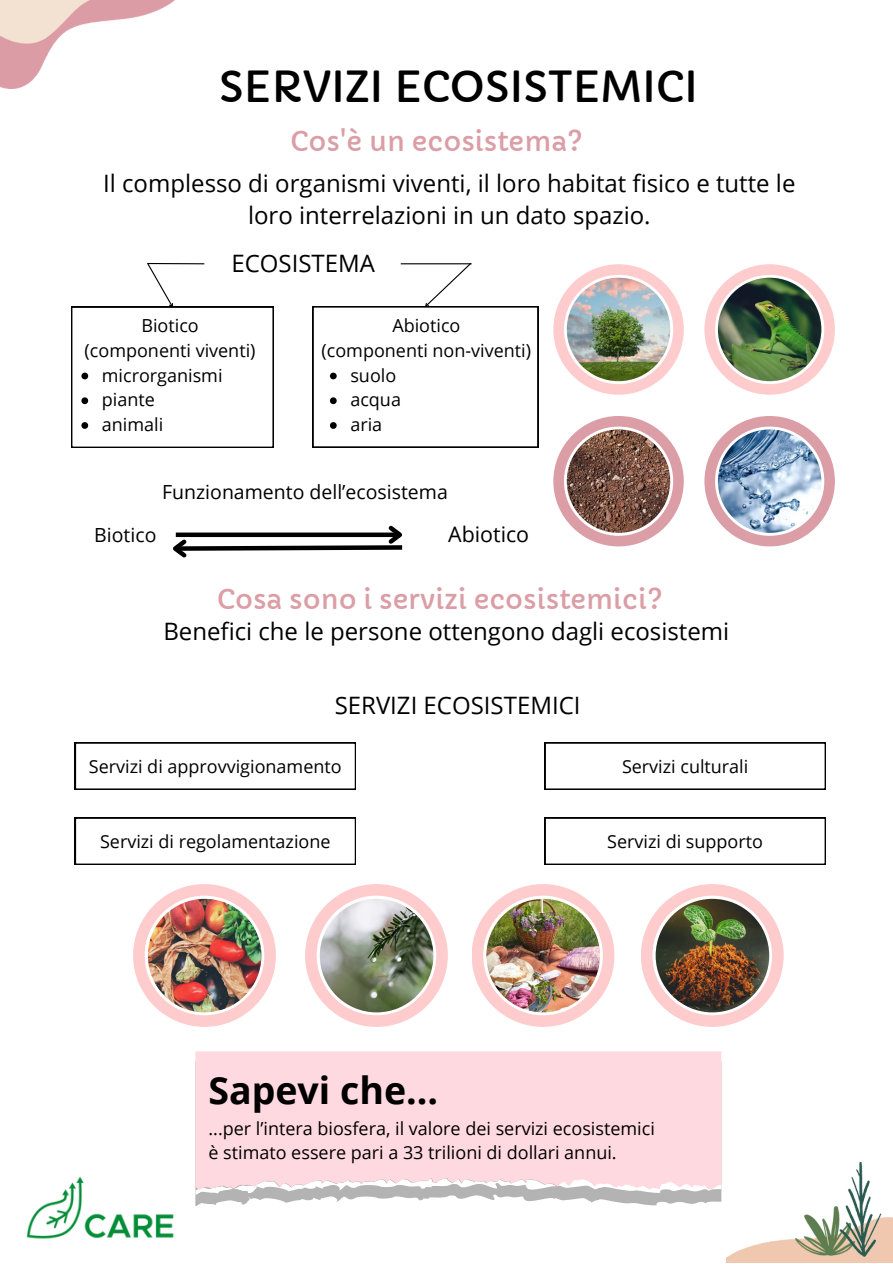
<style>
.page{position:relative;width:893px;height:1264px;background:#fff}
.page>*{position:absolute;margin:0;border:0;box-sizing:border-box;transform-origin:0 0}
.t1{font:42px "Capriola";color:#000}
.t2{font:700 37.5px "Open Sans";color:#000}
.t3{font:27px "Capriola";color:#db9ea6}
.t4{font:24px/32.5px "Open Sans";color:#000;text-align:center}
.t5{font:21.45px "Open Sans";color:#000}
.t6{font:19.5px "Open Sans";color:#000}
.t7{font:18px/24.8px "Open Sans";color:#000}
</style>
<div class="page">
<img style="left:26px;top:1176px;width:148px;height:63px">
<img style="left:0;top:0;width:175px;height:89px">
<img style="left:726px;top:1217px;width:166px;height:45px">
<img style="left:795px;top:1206px;width:44px;height:49px">
<img style="left:839px;top:1162px;width:46px;height:93px">
<img style="left:133px;top:884px;width:143px;height:142px">
<svg style="left:305px;top:884px;width:143px;height:142px"></svg>
<img style="left:472px;top:884px;width:142px;height:142px">
<img style="left:641px;top:884px;width:142px;height:142px">
<img style="left:553px;top:264px;width:130px;height:131px">
<img style="left:704px;top:264px;width:130px;height:131px">
<svg style="left:553px;top:416px;width:130px;height:130px"></svg>
<svg style="left:195px;top:1195px;width:526px;height:11px"></svg>
<svg style="left:250px;top:1192px;width:471px;height:7px"></svg>
<svg style="left:195px;top:1192px;width:62px;height:3px"></svg>
<svg style="left:195px;top:1051px;width:526px;height:141px;fill:#ffd9e0"></svg>
<svg style="left:704px;top:416px;width:130px;height:130px"></svg>
<svg style="left:71px;top:263px;width:202px;height:184px"></svg>
<svg style="left:313px;top:263px;width:225px;height:184px"></svg>
<svg style="left:173px;top:525px;width:230px;height:33px"></svg>
<svg style="left:75px;top:742px;width:281px;height:47px"></svg>
<svg style="left:75px;top:817px;width:281px;height:47px"></svg>
<svg style="left:544px;top:742px;width:281px;height:47px"></svg>
<svg style="left:544px;top:817px;width:281px;height:47px"></svg>
<p class="t1" style="left:219px;top:62px;width:480px">SERVIZI ECOSISTEMICI</p>
<p class="t3" style="left:290px;top:124px;width:294px">Cos'è un ecosistema?</p>
<p class="t4" style="left:103px;top:166px;width:693px">Il complesso di organismi viventi, il loro habitat fisico e tutte le loro interrelazioni in un dato spazio.</p>
<p class="t4" style="left:231px;top:247px;width:145px">ECOSISTEMA</p>
<p class="t7" style="left:141px;top:313px;width:59px">Biotico</p>
<p class="t7" style="left:85px;top:337px;width:172px">(componenti viventi)</p>
<p class="t7" style="left:102px;top:362px;width:122px">microrganismi</p>
<p class="t7" style="left:102px;top:387px;width:55px">piante</p>
<p class="t7" style="left:102px;top:412px;width:63px">animali</p>
<p class="t7" style="left:392px;top:313px;width:70px">Abiotico</p>
<p class="t7" style="left:321px;top:337px;width:211px">(componenti non-viventi)</p>
<p class="t7" style="left:350px;top:362px;width:47px">suolo</p>
<p class="t7" style="left:350px;top:387px;width:52px">acqua</p>
<p class="t7" style="left:350px;top:412px;width:33px">aria</p>
<p class="t6" style="left:162px;top:478px;width:287px">Funzionamento dell’ecosistema</p>
<p class="t6" style="left:94px;top:520px;width:64px">Biotico</p>
<p class="t5" style="left:448px;top:519px;width:82px">Abiotico</p>
<p class="t3" style="left:217px;top:582px;width:447px">Cosa sono i servizi ecosistemici?</p>
<p class="t4" style="left:163px;top:614px;width:567px">Benefici che le persone ottengono dagli ecosistemi</p>
<p class="t4" style="left:334px;top:688px;width:247px">SERVIZI ECOSISTEMICI</p>
<p class="t7" style="left:89px;top:753px;width:254px">Servizi di approvvigionamento</p>
<p class="t7" style="left:100px;top:828px;width:232px">Servizi di regolamentazione</p>
<p class="t7" style="left:622px;top:753px;width:128px">Servizi culturali</p>
<p class="t7" style="left:607px;top:828px;width:157px">Servizi di supporto</p>
<p class="t2" style="left:208px;top:1064px;width:231px">Sapevi che...</p>
<p class="t7" style="left:208px;top:1115px;width:448px">...per l’intera biosfera, il valore dei servizi ecosistemici è stimato essere pari a 33 trilioni di dollari annui.</p>
</div>
